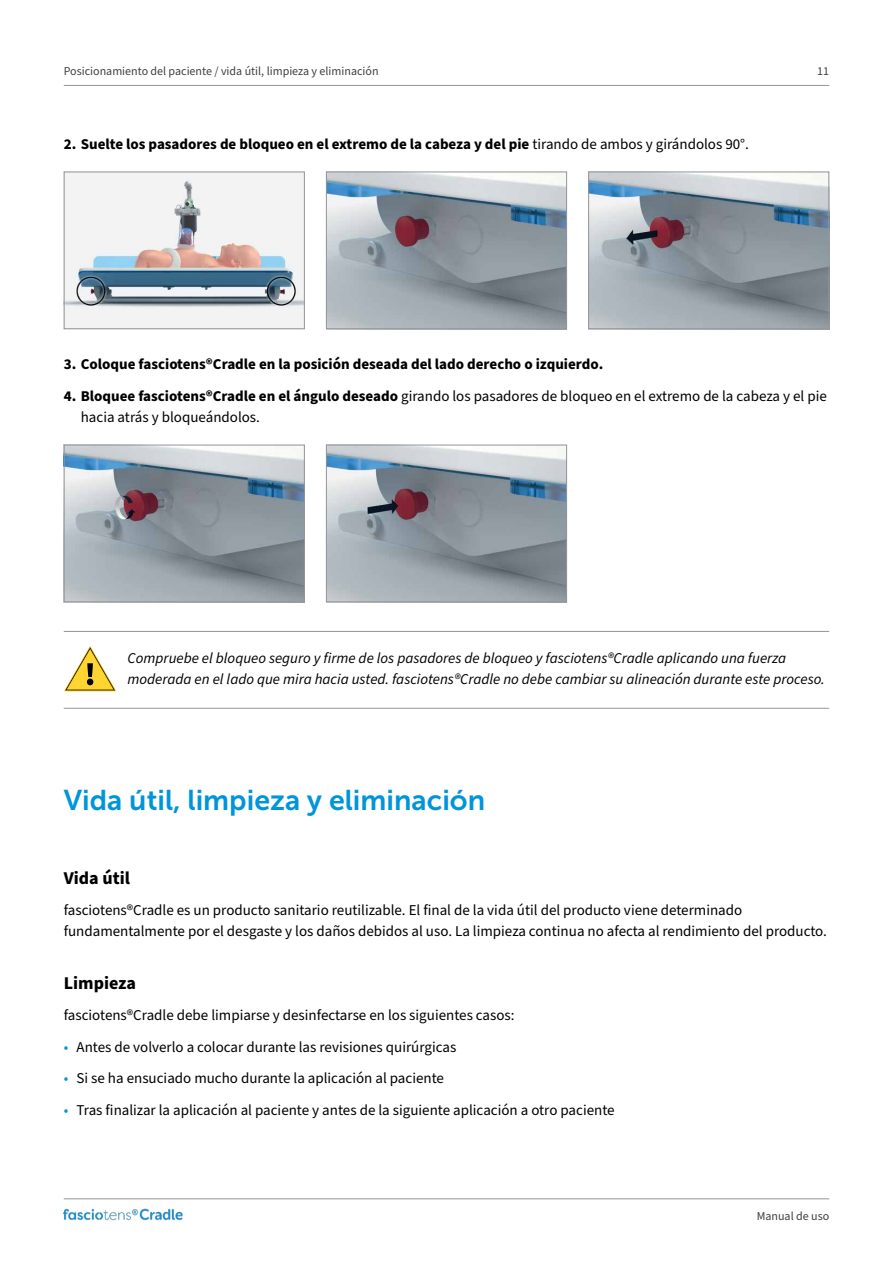
<style>
.page{position:relative;width:893px;height:1263px;background:#fff}
.page>*{position:absolute;margin:0;border:0;box-sizing:border-box;transform-origin:0 0}
.t1{font:28.5px "Museo Sans 700";color:#0095da}
.t2{font:700 18px "Source Sans Pro";color:#000}
.t3{font:15px/21px "Source Sans Pro";color:#000}
.t4{font:italic 15px/21px "Source Sans Pro";color:#000}
.t5{font:700 15px "Source Sans Pro";color:#000}
.t6{font:12px "Source Sans Pro";color:#414042}
.s1{font-weight:400}
.s2{font-weight:700}
.s3{color:#0095da}
</style>
<div class="page">
<hr style="left:64px;top:85px;width:765px;height:1px;background:#939598">
<hr style="left:64px;top:1198px;width:765px;height:1px;background:#939598">
<img style="left:64px;top:1208px;width:118px;height:13px">
<img style="left:66px;top:174px;width:237px;height:153px">
<div style="left:64px;top:172px;width:241px;height:157px;border:1px solid #939598"></div>
<img style="left:328px;top:174px;width:237px;height:153px">
<div style="left:326px;top:172px;width:241px;height:157px;border:1px solid #939598"></div>
<img style="left:590px;top:174px;width:237px;height:153px">
<div style="left:588px;top:172px;width:241px;height:157px;border:1px solid #939598"></div>
<hr style="left:64px;top:708px;width:765px;height:1px;background:#939598">
<hr style="left:64px;top:631px;width:765px;height:1px;background:#939598">
<svg style="left:64px;top:646px;width:52px;height:45px"></svg>
<img style="left:66px;top:447px;width:237px;height:153px">
<div style="left:64px;top:445px;width:241px;height:157px;border:1px solid #939598"></div>
<img style="left:328px;top:447px;width:237px;height:153px">
<div style="left:326px;top:445px;width:241px;height:157px;border:1px solid #939598"></div>
<p class="t6" style="left:64px;top:63px;width:316px">Posicionamiento del paciente / vida útil, limpieza y eliminación</p>
<p class="t5" style="left:64px;top:133px;width:687px">2. Suelte los pasadores de bloqueo en el extremo de la cabeza y del pie <span class="s1">tirando de ambos y girándolos 90°.</span></p>
<p class="t6" style="left:817px;top:63px;width:13px">11</p>
<p class="t5" style="left:64px;top:354px;width:541px">3. Coloque fasciotens®Cradle en la posición deseada del lado derecho o izquierdo.</p>
<p class="t3" style="left:81px;top:386px;width:747px;text-indent:-17px"><span class="s2">4. Bloquee fasciotens®Cradle en el ángulo deseado</span> girando los pasadores de bloqueo en el extremo de la cabeza y el pie hacia atrás y bloqueándolos.</p>
<p class="t4" style="left:128px;top:648px;width:699px">Compruebe el bloqueo seguro y firme de los pasadores de bloqueo y fasciotens®Cradle aplicando una fuerza moderada en el lado que mira hacia usted. fasciotens®Cradle no debe cambiar su alineación durante este proceso.</p>
<h1 class="t1" style="left:64px;top:784px;width:423px">Vida útil, limpieza y eliminación</h1>
<p class="t2" style="left:64px;top:865px;width:68px">Vida útil</p>
<p class="t3" style="left:64px;top:900px;width:765px">fasciotens®Cradle es un producto sanitario reutilizable. El final de la vida útil del producto viene determinado fundamentalmente por el desgaste y los daños debidos al uso. La limpieza continua no afecta al rendimiento del producto.</p>
<p class="t2" style="left:64px;top:970px;width:74px">Limpieza</p>
<p class="t3" style="left:64px;top:1005px;width:452px">fasciotens®Cradle debe limpiarse y desinfectarse en los siguientes casos:</p>
<p class="t3" style="left:64px;top:1037px;width:394px"><span class="s3">•</span> Antes de volverlo a colocar durante las revisiones quirúrgicas</p>
<p class="t3" style="left:64px;top:1068px;width:382px"><span class="s3">•</span> Si se ha ensuciado mucho durante la aplicación al paciente</p>
<p class="t3" style="left:64px;top:1100px;width:552px"><span class="s3">•</span> Tras finalizar la aplicación al paciente y antes de la siguiente aplicación a otro paciente</p>
<p class="t6" style="left:757px;top:1208px;width:74px">Manual de uso</p>
</div>
